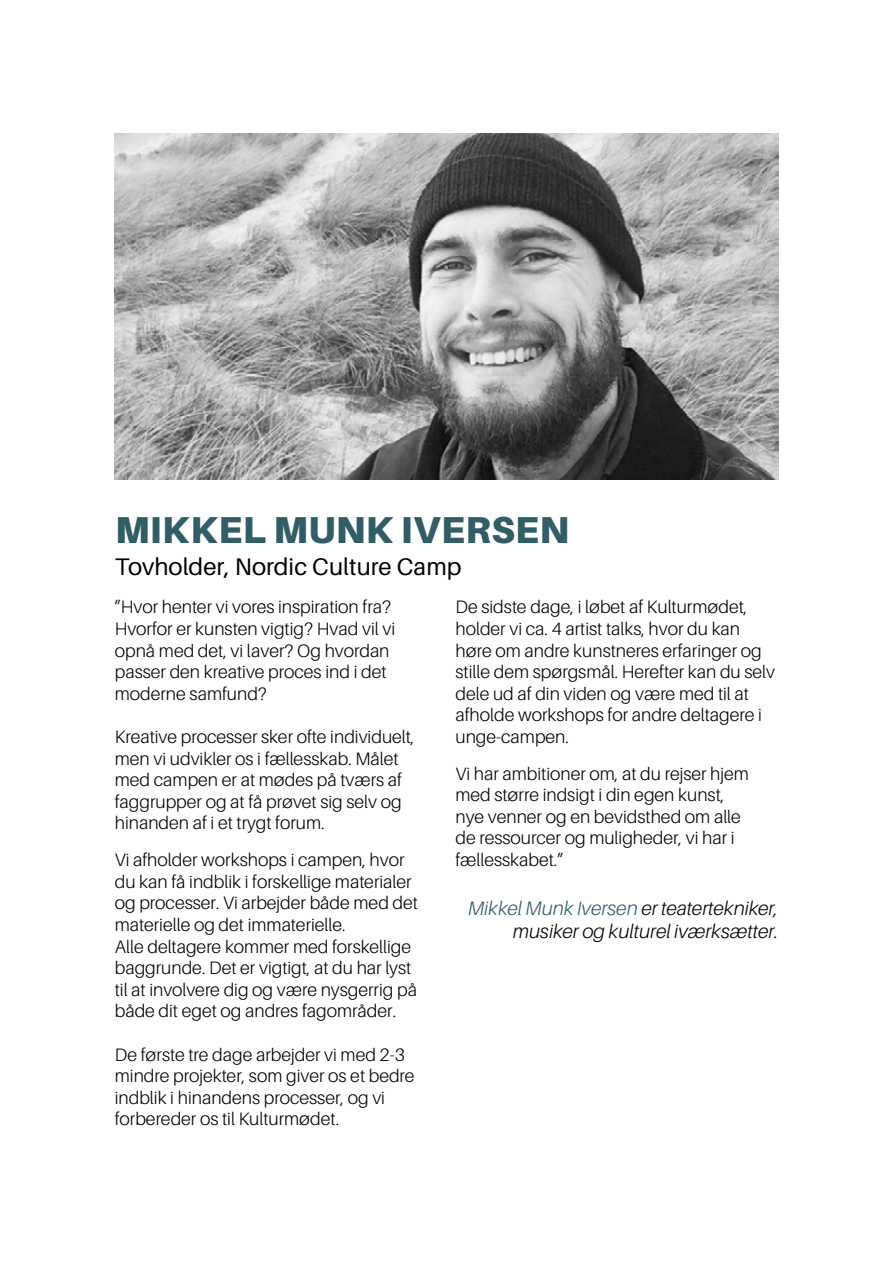
<style>
.page{position:relative;width:893px;height:1263px;background:#fff}
.page>*{position:absolute;margin:0;border:0;box-sizing:border-box;transform-origin:0 0}
.t1{font:900 37.5px "Aileron";letter-spacing:.01em;color:#315d66}
.t2{font:24px "Aileron";color:#000}
.t3{font:italic 300 19.5px/23.4px "Aileron";color:#000;text-align:right}
.t4{font:300 18px/21.6px "Aileron";color:#000}
.s1{color:#315d66}
</style>
<div class="page">
<img style="left:115px;top:134px;width:663px;height:345px">
<h1 class="t1" style="left:115px;top:508px;width:456px">MIKKEL MUNK IVERSEN</h1>
<h2 class="t2" style="left:115px;top:553px;width:348px">Tovholder, Nordic Culture Camp</h2>
<p class="t4" style="left:115px;top:597px;width:282px">”Hvor henter vi vores inspiration fra?<br>Hvorfor er kunsten vigtig? Hvad vil vi opnå med det, vi laver? Og hvordan passer den kreative proces ind i det moderne samfund?</p>
<p class="t4" style="left:115px;top:726px;width:301px">Kreative processer sker ofte individuelt, men vi udvikler os i fællesskab. Målet med campen er at mødes på tværs af faggrupper og at få prøvet sig selv og hinanden af i et trygt forum.</p>
<p class="t4" style="left:115px;top:849px;width:305px">Vi afholder workshops i campen, hvor du kan få indblik i forskellige materialer og processer. Vi arbejder både med det materielle og det immaterielle.<br>Alle deltagere kommer med forskellige baggrunde. Det er vigtigt, at du har lyst til at involvere dig og være nysgerrig på både dit eget og andres fagområder.</p>
<p class="t4" style="left:115px;top:1044px;width:301px">De første tre dage arbejder vi med 2-3 mindre projekter, som giver os et bedre indblik i hinandens processer, og vi forbereder os til Kulturmødet.</p>
<p class="t4" style="left:455px;top:597px;width:321px">De sidste dage, i løbet af Kulturmødet, holder vi ca. 4 artist talks, hvor du kan høre om andre kunstneres erfaringer og stille dem spørgsmål. Herefter kan du selv dele ud af din viden og være med til at afholde workshops for andre deltagere i unge-campen.</p>
<p class="t4" style="left:455px;top:763px;width:295px">Vi har ambitioner om, at du rejser hjem med større indsigt i din egen kunst, nye venner og en bevidsthed om alle de ressourcer og muligheder, vi har i fællesskabet.”</p>
<p class="t3" style="left:468px;top:896px;width:311px"><span class="s1">Mikkel Munk Iversen</span> er teatertekniker, musiker og kulturel iværksætter.</p>
</div>
